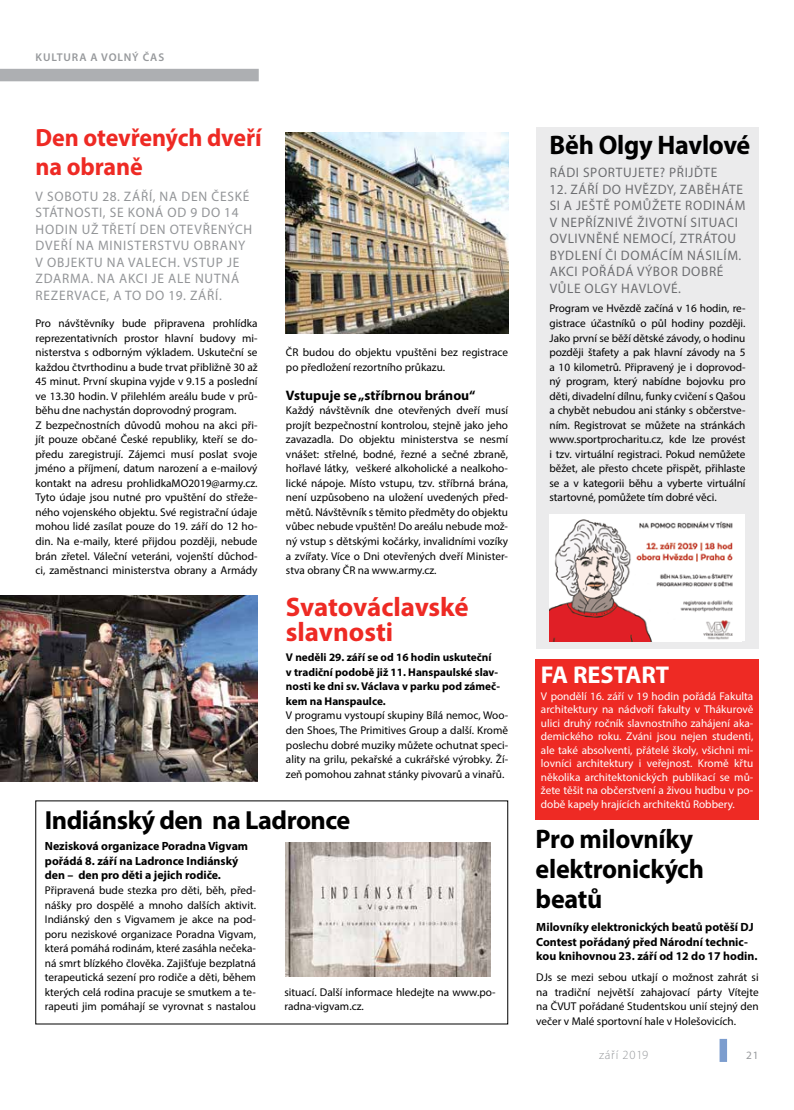
<style>
.page{position:relative;width:794px;height:1110px;background:#fff}
.page>*{position:absolute;margin:0;border:0;box-sizing:border-box;transform-origin:0 0}
.t1{font:700 26.88px/30px "Myriad Pro";letter-spacing:-.01em;color:#000}
.t2{font:700 26.88px/25px "Myriad Pro";color:#ee2a24}
.t3{font:700 26.25px "Myriad Pro";letter-spacing:-.02em;color:#000}
.t4{font:700 25px/28.8px "Myriad Pro";letter-spacing:-.005em;color:#ee2a24;scale:.96 1}
.t5{font:700 24.38px "Myriad Pro";color:#fff}
.t6{font:13.75px/16.5px "Myriad Pro";letter-spacing:.05em;color:#6d6e71}
.t7{font:13.75px/16.5px "Myriad Pro";letter-spacing:.06em;color:#939598}
.t8{font:700 13.75px "Myriad Pro";color:#000}
.t9{font:300 12.5px "Myriad Pro";letter-spacing:.06em;color:#97999c}
.t10{font:700 11.88px/14.5px "Myriad Pro";color:#000}
.t11{font:11.25px/14.5px "Myriad Pro";color:#000;text-align:justify}
.t12{font:11.25px/13.5px "Myriad Pro";color:#fff;text-align:justify}
.t13{font:700 11.25px/14.5px "Myriad Pro";color:#000}
.t14{font:600 11.25px "Myriad Pro";letter-spacing:.08em;color:#97999c}
.t15{font:11.25px "Myriad Pro";color:#97999c}
</style>
<div class="page">
<div style="left:719px;top:1038px;width:8px;height:23px;background:#7c9dce"></div>
<div style="left:0;top:69px;width:259px;height:12px;background:#adafb2"></div>
<div style="left:536px;top:128px;width:222px;height:521px;background:#ebebec"></div>
<img style="left:286px;top:133px;width:222px;height:200px">
<img style="left:0;top:595px;width:258px;height:186px">
<div style="left:549px;top:514px;width:196px;height:127px;background:#fff"></div>
<img style="left:549px;top:519px;width:184px;height:122px">
<img style="left:286px;top:842px;width:204px;height:133px">
<div style="left:535px;top:658px;width:223px;height:161px;background:#ee2a24"></div>
<p class="t14" style="left:36px;top:50px;width:130px">KULTURA A VOLNÝ ČAS</p>
<h3 class="t4" style="left:36px;top:123px;width:237px">Den otevřených dveří na obraně</h3>
<p class="t7" style="left:36px;top:187px;width:218px">V SOBOTU 28. ZÁŘÍ, NA DEN ČESKÉ<br>STÁTNOSTI, SE KONÁ OD 9 DO 14<br>HODIN UŽ TŘETÍ DEN OTEVŘENÝCH<br>DVEŘÍ NA MINISTERSTVU OBRANY<br>V OBJEKTU NA VALECH. VSTUP JE<br>ZDARMA. NA AKCI JE ALE NUTNÁ<br>REZERVACE, A TO DO 19. ZÁŘÍ.</p>
<p class="t11" style="left:35px;top:315px;width:224px;text-align:left">Pro návštěvníky bude připravena prohlídka reprezentativních prostor hlavní budovy mi&shy;nisterstva s odborným výkladem. Uskuteční se každou čtvrthodinu a bude trvat přibližně 30 až 45 minut. První skupina vyjde v 9.15 a poslední ve 13.30 hodin. V přilehlém areálu bude v prů&shy;běhu dne nachystán doprovodný program.<br>Z bezpečnostních důvodů mohou na akci při&shy;jít pouze občané České republiky, kteří se do&shy;předu zaregistrují. Zájemci musí poslat svoje jméno a příjmení, datum narození a e-mailový kontakt na adresu prohlidkaMO2019@army.cz.<br>Tyto údaje jsou nutné pro vpuštění do střeže&shy;ného vojenského objektu. Své registrační údaje mohou lidé zasílat pouze do 19. září do 12 ho&shy;din. Na e-maily, které přijdou později, nebude brán zřetel. Váleční veteráni, vojenští důchod&shy;ci, zaměstnanci ministerstva obrany a Armády</p>
<p class="t11" style="left:286px;top:344px;width:224px">ČR budou do objektu vpuštěni bez registrace po předložení rezortního průkazu.</p>
<p class="t8" style="left:286px;top:386px;width:191px">Vstupuje se „stříbrnou bránou“</p>
<p class="t11" style="left:286px;top:403px;width:224px">Každý návštěvník dne otevřených dveří musí projít bezpečnostní kontrolou, stejně jako jeho zavazadla. Do objektu ministerstva se nesmí vnášet: střelné, bodné, řezné a sečné zbraně, hořlavé látky, veškeré alkoholické a nealkoho&shy;lické nápoje. Místo vstupu, tzv. stříbrná brána, není uzpůsobeno na uložení uvedených před&shy;mětů. Návštěvník s těmito předměty do objektu vůbec nebude vpuštěn! Do areálu nebude mož&shy;ný vstup s dětskými kočárky, invalidními vozíky a zvířaty. Více o Dni otevřených dveří Minister&shy;stva obrany ČR na www.army.cz.</p>
<h1 class="t2" style="left:286px;top:593px;width:184px">Svatováclavské slavnosti</h1>
<p class="t13" style="left:286px;top:649px;width:216px">V neděli 29. září se od 16 hodin uskuteční v tradiční podobě již 11. Hanspaulské slav&shy;nosti ke dni sv. Václava v parku pod zámeč&shy;kem na Hanspaulce.</p>
<p class="t11" style="left:286px;top:708px;width:224px">V programu vystoupí skupiny Bílá nemoc, Woo&shy;den Shoes, The Primitives Group a další. Kromě poslechu dobré muziky můžete ochutnat speci&shy;ality na grilu, pekařské a cukrářské výrobky. Ží&shy;zeň pomohou zahnat stánky pivovarů a vinařů.</p>
<h2 class="t3" style="left:45px;top:803px;width:307px">Indiánský den na Ladronce</h2>
<p class="t10" style="left:45px;top:838px;width:205px">Nezisková organizace Poradna Vigvam pořádá 8. září na Ladronce Indiánský den – den pro děti a jejich rodiče.</p>
<p class="t11" style="left:45px;top:882px;width:213px">Připravená bude stezka pro děti, běh, před&shy;nášky pro dospělé a mnoho dalších aktivit.<br>Indiánský den s Vigvamem je akce na pod&shy;poru neziskové organizace Poradna Vigvam, která pomáhá rodinám, které zasáhla nečeka&shy;ná smrt blízkého člověka. Zajišťuje bezplatná terapeutická sezení pro rodiče a děti, během kterých celá rodina pracuje se smutkem a te&shy;rapeuti jim pomáhají se vyrovnat s nastalou</p>
<p class="t11" style="left:284px;top:984px;width:213px">situací. Další informace hledejte na www.po&shy;radna-vigvam.cz.</p>
<h1 class="t1" style="left:549px;top:129px;width:202px">Běh Olgy Havlové</h1>
<p class="t6" style="left:549px;top:164px;width:169px">RÁDI SPORTUJETE? PŘIJĎTE</p>
<p class="t6" style="left:549px;top:180px;width:197px">12. ZÁŘÍ DO HVĚZDY, ZABĚHÁTE<br>SI A JEŠTĚ POMŮŽETE RODINÁM<br>V NEPŘÍZNIVÉ ŽIVOTNÍ SITUACI<br>OVLIVNĚNÉ NEMOCÍ, ZTRÁTOU<br>BYDLENÍ ČI DOMÁCÍM NÁSILÍM.<br>AKCI POŘÁDÁ VÝBOR DOBRÉ<br>VŮLE OLGY HAVLOVÉ.</p>
<p class="t11" style="left:549px;top:301px;width:197px">Program ve Hvězdě začíná v 16 hodin, re&shy;gistrace účastníků o půl hodiny později.<br>Jako první se běží dětské závody, o hodinu později štafety a pak hlavní závody na 5 a 10 kilometrů. Připravený je i doprovod&shy;ný program, který nabídne bojovku pro děti, divadelní dílnu, funky cvičení s Qašou a chybět nebudou ani stánky s občerstve&shy;ním. Registrovat se můžete na stránkách www.sportprocharitu.cz, kde lze provést i tzv. virtuální registraci. Pokud nemůžete běžet, ale přesto chcete přispět, přihlaste se a v kategorii běhu a vyberte virtuální startovné, pomůžete tím dobré věci.</p>
<h3 class="t5" style="left:541px;top:658px;width:130px">FA RESTART</h3>
<p class="t12" style="left:541px;top:688px;width:214px">V pondělí 16. září v 19 hodin pořádá Fakulta architektury na nádvoří fakulty v Thákurově ulici druhý ročník slavnostního zahájení aka&shy;demického roku. Zváni jsou nejen studenti, ale také absolventi, přátelé školy, všichni mi&shy;lovníci architektury i veřejnost. Kromě křtu několika architektonických publikací se mů&shy;žete těšit na občerstvení a živou hudbu v po&shy;době kapely hrajících architektů Robbery.</p>
<h1 class="t1" style="left:535px;top:823px;width:170px">Pro milovníky elektronických beatů</h1>
<p class="t10" style="left:536px;top:919px;width:223px">Milovníky elektronických beatů potěší DJ<br>Contest pořádaný před Národní technic&shy;kou knihovnou 23. září od 12 do 17 hodin.</p>
<p class="t11" style="left:536px;top:969px;width:224px">DJs se mezi sebou utkají o možnost zahrát si na tradiční největší zahajovací párty Vítejte na ČVUT pořádané Studentskou unií stejný den večer v Malé sportovní hale v Holešovicích.</p>
<p class="t9" style="left:599px;top:1047px;width:51px">září 2019</p>
<p class="t15" style="left:746px;top:1048px;width:14px">21</p>
</div>
